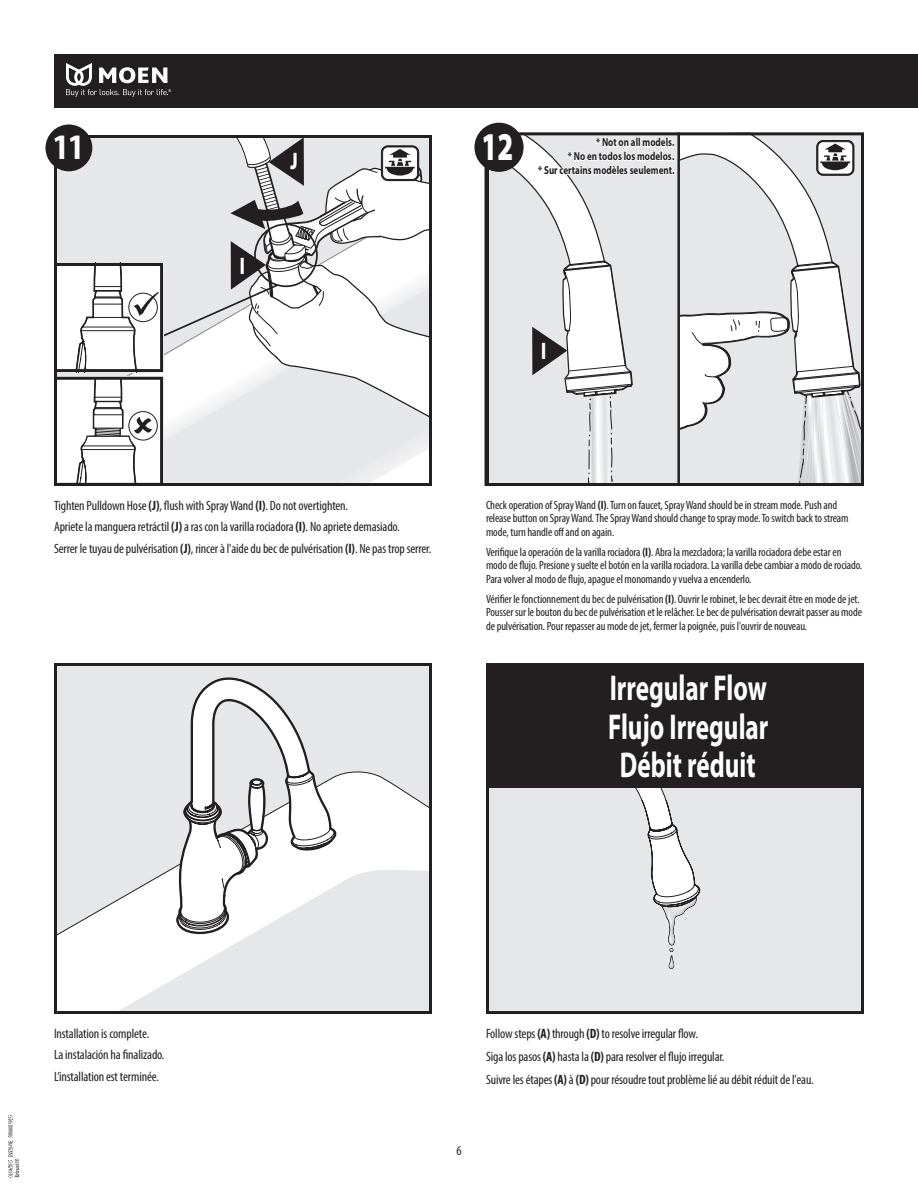
<style>
.page{position:relative;width:918px;height:1188px;background:#fff}
.page>*{position:absolute;margin:0;border:0;box-sizing:border-box;transform-origin:0 0}
.t1{font:900 39.6px "Myriad Pro";color:#fff;scale:.7 1}
.t2{font:700 36px/38.5px "Myriad Pro";color:#fff;text-align:center;scale:.7 1}
.t3{font:700 condensed 36px "Myriad Pro";color:#fff}
.t4{font:900 23.85px "Myriad Pro";color:#fff;scale:.7 1}
.t5{font:condensed 13.5px/21.8px "Myriad Pro";letter-spacing:-.01em;color:#231f20}
.t6{font:condensed 12px/13.5px "Myriad Pro";letter-spacing:-.01em;color:#231f20}
.t7{font:700 11.55px/13.8px "Myriad Pro";color:#231f20;text-align:right;scale:.78 1}
.s1{font-weight:700}
</style>
<div class="page">
<div style="left:54px;top:54px;width:864px;height:54px;background:#231f20"></div>
<svg style="left:66px;top:63px;width:105px;height:34px"></svg>
<div style="left:45px;top:125px;width:47px;height:46px;background:#231f20;border-radius:50%"></div>
<svg style="left:54px;top:124px;width:378px;height:362px"></svg>
<div style="left:474px;top:123px;width:50px;height:49px;background:#231f20;border-radius:50%"></div>
<svg style="left:484px;top:125px;width:380px;height:361px"></svg>
<svg style="left:54px;top:663px;width:378px;height:351px;fill:#e6e7e9"></svg>
<svg style="left:175px;top:672px;width:163px;height:263px"></svg>
<div style="left:486px;top:663px;width:378px;height:351px;background:#e6e7e9"></div>
<svg style="left:629px;top:788px;width:71px;height:182px"></svg>
<div style="left:487px;top:664px;width:377px;height:124px;background:#231f20"></div>
<svg style="left:8px;top:1115px;width:11px;height:62px"></svg>
<h1 class="t1" style="left:482px;top:124px;width:47px">12</h1>
<h2 class="t3" style="left:53px;top:125px;width:32px">11</h2>
<p class="t7" style="left:538px;top:135px;width:176px">* Not on all models.<br>* No en todos los modelos.<br>* Sur certains modèles seulement.</p>
<h3 class="t4" style="left:290px;top:147px;width:12px">J</h3>
<h3 class="t4" style="left:240px;top:252px;width:9px">I</h3>
<h3 class="t4" style="left:541px;top:338px;width:9px">I</h3>
<p class="t5" style="left:54px;top:494px;width:379px">Tighten Pulldown Hose <span class="s1">(J)</span>, flush with Spray Wand <span class="s1">(I)</span>. Do not overtighten.<br>Apriete la manguera retráctil <span class="s1">(J)</span> a ras con la varilla rociadora <span class="s1">(I)</span>. No apriete demasiado.<br>Serrer le tuyau de pulvérisation <span class="s1">(J)</span>, rincer à l'aide du bec de pulvérisation <span class="s1">(I)</span>. Ne pas trop serrer.</p>
<p class="t6" style="left:486px;top:498px;width:364px">Check operation of Spray Wand <span class="s1">(I)</span>. Turn on faucet, Spray Wand should be in stream mode. Push and release button on Spray Wand. The Spray Wand should change to spray mode. To switch back to stream mode, turn handle off and on again.</p>
<p class="t6" style="left:486px;top:545px;width:378px">Verifique la operación de la varilla rociadora <span class="s1">(I)</span>. Abra la mezcladora; la varilla rociadora debe estar en modo de flujo. Presione y suelte el botón en la varilla rociadora. La varilla debe cambiar a modo de rociado.<br>Para volver al modo de flujo, apague el monomando y vuelva a encenderlo.</p>
<p class="t6" style="left:486px;top:592px;width:378px">Vérifier le fonctionnement du bec de pulvérisation <span class="s1">(I)</span>. Ouvrir le robinet, le bec devrait être en mode de jet.<br>Pousser sur le bouton du bec de pulvérisation et le relâcher. Le bec de pulvérisation devrait passer au mode de pulvérisation. Pour repasser au mode de jet, fermer la poignée, puis l'ouvrir de nouveau.</p>
<h2 class="t2" style="left:608px;top:667px;width:231px">Irregular Flow<br>Flujo Irregular<br>Débit réduit</h2>
<p class="t5" style="left:54px;top:1022px;width:112px">Installation is complete.<br>La instalación ha finalizado.<br>L’installation est terminée.</p>
<p class="t5" style="left:456px;top:1140px;width:7px">6</p>
<p class="t5" style="left:486px;top:1022px;width:329px;line-height:23px">Follow steps <span class="s1">(A)</span> through <span class="s1">(D)</span> to resolve irregular flow.<br>Siga los pasos <span class="s1">(A)</span> hasta la <span class="s1">(D)</span> para resolver el flujo irregular.<br>Suivre les étapes <span class="s1">(A)</span> à <span class="s1">(D)</span> pour résoudre tout problème lié au débit réduit de l'eau.</p>
</div>
